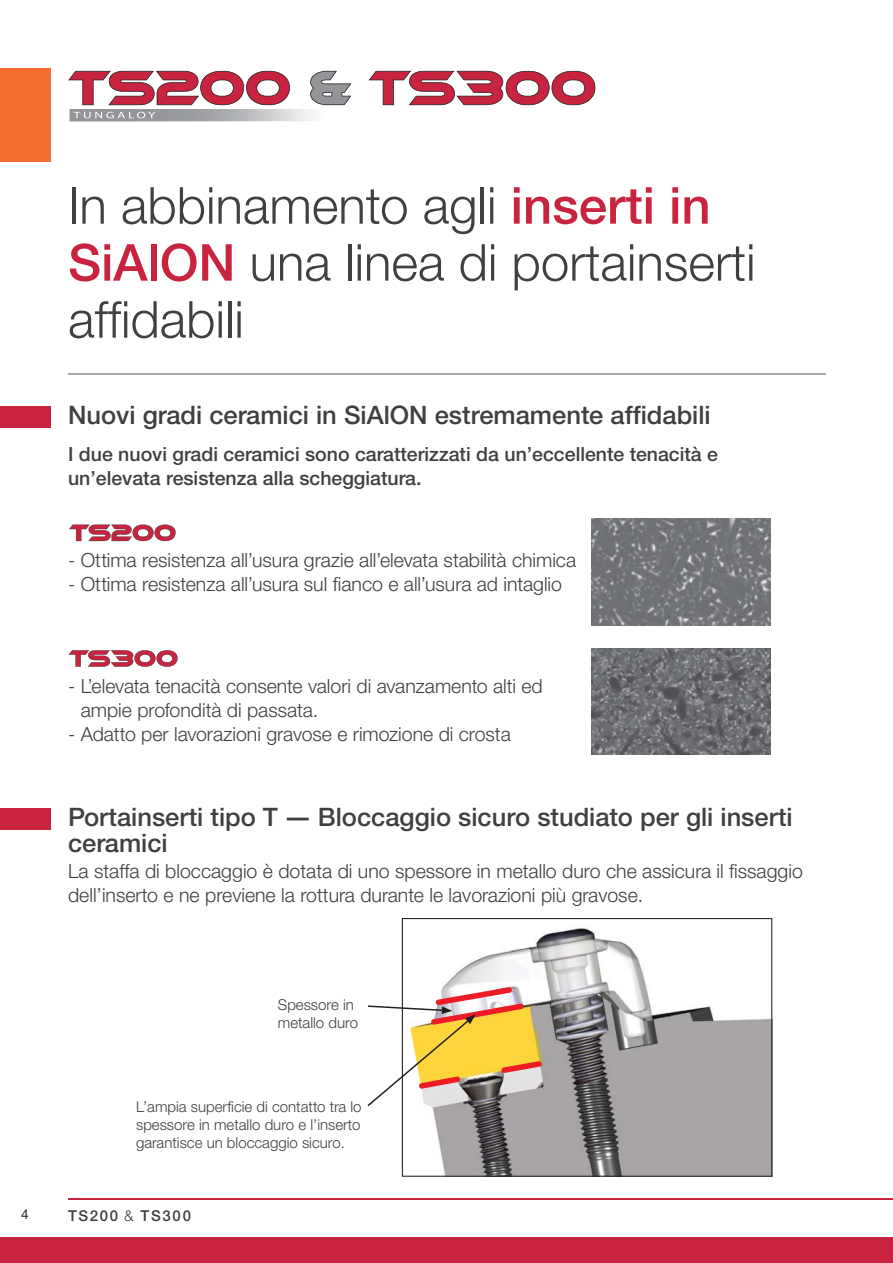
<style>
.page{position:relative;width:893px;height:1263px;background:#fff}
.page>*{position:absolute;margin:0;border:0;box-sizing:border-box;transform-origin:0 0}
.t1{font:300 51px/57px "Helvetica Neue LTW1 G";color:#404041}
.t2{font:500 25.5px/25.5px "Helvetica Neue LTW1 G";color:#404041}
.t3{font:300 19.5px/24px "Helvetica Neue LTW1 G";color:#404041}
.t4{font:500 19.5px/24px "Helvetica Neue LTW1 G";color:#404041}
.t5{font:300 15px/18px "Helvetica Neue LTW1 G";color:#404041;text-align:justify}
.t6{font:500 15px "Helvetica Neue LTW1 G";letter-spacing:.11em;color:#404041}
.t7{font:13.5px "Helvetica Neue LTW1 G";color:#231f20}
.s1{font-weight:500;color:#c9243f}
.s2{font-weight:300}
</style>
<div class="page">
<div style="left:0;top:68px;width:51px;height:94px;background:#f36f31"></div>
<div style="left:0;top:1237px;width:892px;height:26px;background:#c9243f"></div>
<hr style="left:68px;top:1199px;width:824px;height:1px;background:#c9243f">
<img style="left:71px;top:110px;width:251px;height:10px">
<svg style="left:74px;top:112px;width:81px;height:6px"></svg>
<svg style="left:68px;top:71px;width:222px;height:34px"></svg>
<svg style="left:310px;top:71px;width:41px;height:34px"></svg>
<svg style="left:368px;top:71px;width:227px;height:34px"></svg>
<hr style="left:68px;top:373px;width:757px;height:1px;background:#a7a9ac">
<div style="left:0;top:406px;width:51px;height:21px;background:#c9243f"></div>
<div style="left:0;top:808px;width:51px;height:21px;background:#c9243f"></div>
<img style="left:591px;top:519px;width:179px;height:106px">
<img style="left:591px;top:649px;width:179px;height:106px">
<svg style="left:69px;top:525px;width:106px;height:16px"></svg>
<svg style="left:69px;top:650px;width:108px;height:17px"></svg>
<svg style="left:402px;top:918px;width:370px;height:259px"></svg>
<svg style="left:367px;top:987px;width:175px;height:119px"></svg>
<h1 class="t1" style="left:68px;top:183px;width:689px">In abbinamento agli <span class="s1">inserti in<br>SiAlON</span> una linea di portainserti affidabili</h1>
<h2 class="t2" style="left:68px;top:406px;width:644px">Nuovi gradi ceramici in SiAlON estremamente affidabili</h2>
<p class="t4" style="left:68px;top:444px;width:651px">I due nuovi gradi ceramici sono caratterizzati da un’eccellente tenacità e un’elevata resistenza alla scheggiatura.</p>
<p class="t3" style="left:68px;top:550px;width:509px">- Ottima resistenza all’usura grazie all’elevata stabilità chimica</p>
<p class="t3" style="left:68px;top:574px;width:495px">- Ottima resistenza all’usura sul fianco e all’usura ad intaglio</p>
<p class="t3" style="left:81px;top:676px;width:463px;text-indent:-13px">- L’elevata tenacità consente valori di avanzamento alti ed ampie profondità di passata.</p>
<p class="t3" style="left:68px;top:724px;width:444px">- Adatto per lavorazioni gravose e rimozione di crosta</p>
<h2 class="t2" style="left:68px;top:807px;width:726px">Portainserti tipo T ― Bloccaggio sicuro studiato per gli inserti ceramici</h2>
<p class="t3" style="left:68px;top:861px;width:736px">La staffa di bloccaggio è dotata di uno spessore in metallo duro che assicura il fissaggio dell’inserto e ne previene la rottura durante le lavorazioni più gravose.</p>
<p class="t5" style="left:278px;top:998px;width:82px">Spessore in metallo duro</p>
<p class="t5" style="left:136px;top:1100px;width:227px">L’ampia superficie di contatto tra lo spessore in metallo duro e l’inserto garantisce un bloccaggio sicuro.</p>
<p class="t7" style="left:21px;top:1209px;width:9px">4</p>
<p class="t6" style="left:68px;top:1210px;width:125px">TS200 <span class="s2">&amp;</span> TS300</p>
</div>
